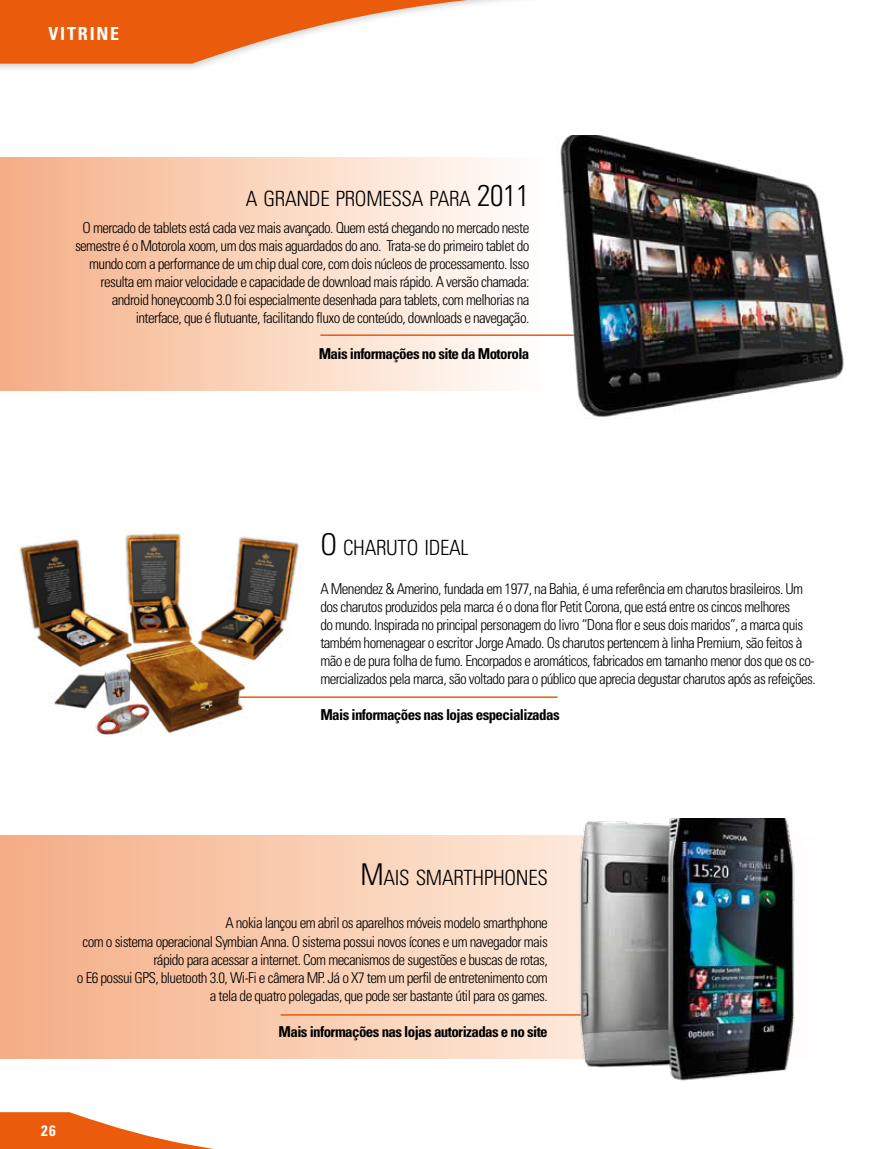
<style>
.page{position:relative;width:893px;height:1149px;background:#fff}
.page>*{position:absolute;margin:0;border:0;box-sizing:border-box;transform-origin:0 0}
.t1{font:300 condensed 21px "Univers LT Std";letter-spacing:-.015em;color:#000}
.t2{font:700 condensed 18px "Univers LT Std";letter-spacing:.1em;color:#fff}
.t3{font:300 condensed 15px/18px "Univers LT Std";letter-spacing:-.04em;color:#000;text-align:right}
.t4{font:700 condensed 15px "Univers LT Std";letter-spacing:-.04em;color:#000}
.t5{font:700 condensed 15px "Univers LT Std";color:#fff}
.s1{font-size:30px}
</style>
<div class="page">
<hr style="left:161px;top:696px;width:396px;height:1px;background:#ea5b0b">
<svg style="left:0;top:835px;width:574px;height:223px;background:#f8caae"></svg>
<div style="left:0;top:157px;width:548px;height:233px;background:linear-gradient(to right,#f5ae85,#fffffe)"></div>
<div style="left:0;top:0;width:619px;height:73px;background:#000;opacity:.2"></div>
<svg style="left:0;top:0;width:612px;height:64px"></svg>
<svg style="left:0;top:1112px;width:208px;height:36px"></svg>
<hr style="left:320px;top:334px;width:296px;height:2px;background:#ea5b0b">
<hr style="left:281px;top:1013px;width:307px;height:2px;background:#ea5b0b">
<img style="left:548px;top:136px;width:296px;height:281px">
<img style="left:19px;top:533px;width:281px;height:202px">
<img style="left:574px;top:818px;width:221px;height:263px">
<p class="t2" style="left:48px;top:23px;width:71px">VITRINE</p>
<h1 class="t1" style="left:246px;top:186px;width:285px">A GRANDE PROMESSA PARA <span class="s1">2011</span></h1>
<p class="t3" style="left:75px;top:218px;width:456px">O mercado de tablets está cada vez mais avançado. Quem está chegando no mercado neste semestre é o Motorola xoom, um dos mais aguardados do ano. Trata-se do primeiro tablet do mundo com a performance de um chip dual core, com dois núcleos de processamento. Isso resulta em maior velocidade e capacidade de download mais rápido. A versão chamada: android honeycoomb 3.0 foi especialmente desenhada para tablets, com melhorias na interface, que é flutuante, facilitando fluxo de conteúdo, downloads e navegação.</p>
<p class="t4" style="left:319px;top:344px;width:212px">Mais informações no site da Motorola</p>
<h1 class="t1" style="left:320px;top:534px;width:150px"><span class="s1">O</span> CHARUTO IDEAL</h1>
<p class="t3" style="left:320px;top:579px;width:497px;text-align:left">A Menendez &amp; Amerino, fundada em 1977, na Bahia, é uma referência em charutos brasileiros. Um dos charutos produzidos pela marca é o dona flor Petit Corona, que está entre os cincos melhores<br>do mundo. Inspirada no principal personagem do livro “Dona flor e seus dois maridos”, a marca quis também homenagear o escritor Jorge Amado. Os charutos pertencem à linha Premium, são feitos à mão e de pura folha de fumo. Encorpados e aromáticos, fabricados em tamanho menor dos que os co&shy;mercializados pela marca, são voltado para o público que aprecia degustar charutos após as refeições.</p>
<p class="t4" style="left:320px;top:705px;width:241px">Mais informações nas lojas especializadas</p>
<h1 class="t1" style="left:360px;top:864px;width:189px"><span class="s1">M</span>AIS SMARTHPHONES</h1>
<p class="t3" style="left:77px;top:913px;width:472px">A nokia lançou em abril os aparelhos móveis modelo smarthphone<br>com o sistema operacional Symbian Anna. O sistema possui novos ícones e um navegador mais rápido para acessar a internet. Com mecanismos de sugestões e buscas de rotas,<br>o E6 possui GPS, bluetooth 3.0, Wi-Fi e câmera MP. Já o X7 tem um perfil de entretenimento com a tela de quatro polegadas, que pode ser bastante útil para os games.</p>
<p class="t4" style="left:279px;top:1021px;width:271px">Mais informações nas lojas autorizadas e no site</p>
<p class="t5" style="left:41px;top:1120px;width:16px">26</p>
</div>
